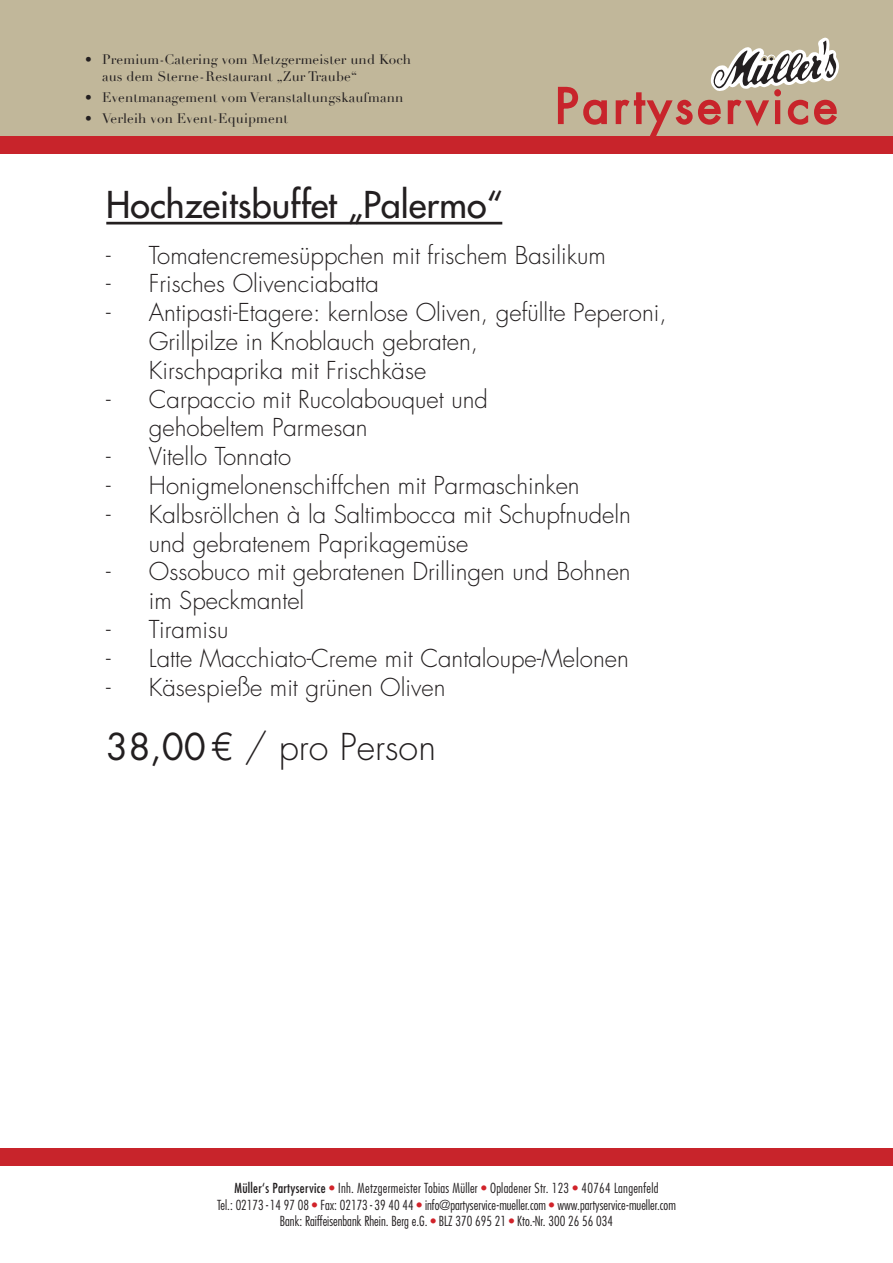
<style>
.page{position:relative;width:893px;height:1263px;background:#fff}
.page>*{position:absolute;margin:0;border:0;box-sizing:border-box;transform-origin:0 0}
.t1{font:36px "Futura";color:#231f20}
.t2{font:300 36px "Futura";color:#231f20}
.t3{font:300 24px/28.8px "Futura";color:#231f20}
.t4{font:300 condensed 13.5px/16.5px "Futura";color:#231f20;text-align:center}
.t5{font:13.5px/16.8px "Didot";letter-spacing:.01em;color:#231f20}
.s1{font-weight:400}
.s2{font-family:"Maurea Jci Lf ML";font-size:41.1px}
.s3{color:#d1232a}
</style>
<div class="page">
<div style="left:0;top:0;width:893px;height:136px;background:#c1b79a"></div>
<div style="left:0;top:136px;width:893px;height:17px;background:#c8242b"></div>
<svg style="left:557px;top:86px;width:50px;height:39px"></svg>
<svg style="left:615px;top:37px;width:228px;height:117px"></svg>
<div style="left:0;top:1148px;width:893px;height:17px;background:#c8242b"></div>
<hr style="left:106px;top:222px;width:396px;height:2px;background:#231f20">
<p class="t5" style="left:102px;top:51px;width:311px;text-indent:-17px">• Premium-Catering vom Metzgermeister und Koch aus dem Sterne-Restaurant „Zur Traube“</p>
<p class="t5" style="left:85px;top:89px;width:320px">• Eventmanagement vom Veranstaltungskaufmann</p>
<p class="t5" style="left:85px;top:110px;width:204px">• Verleih von Event-Equipment</p>
<h1 class="t1" style="left:106px;top:181px;width:397px">Hochzeitsbuffet „Palermo“</h1>
<p class="t3" style="left:106px;top:241px;width:501px">- Tomatencremesüppchen mit frischem Basilikum</p>
<p class="t3" style="left:106px;top:270px;width:274px">- Frisches Olivenciabatta</p>
<p class="t3" style="left:149px;top:299px;width:520px;text-indent:-43px">- Antipasti-Etagere: kernlose Oliven, gefüllte Peperoni,<br>Grillpilze in Knoblauch gebraten,<br>Kirschpaprika mit Frischkäse</p>
<p class="t3" style="left:149px;top:385px;width:341px;text-indent:-43px">- Carpaccio mit Rucolabouquet und gehobeltem Parmesan</p>
<p class="t3" style="left:106px;top:443px;width:186px">- Vitello Tonnato</p>
<p class="t3" style="left:106px;top:472px;width:475px">- Honigmelonenschiffchen mit Parmaschinken</p>
<p class="t3" style="left:149px;top:500px;width:484px;text-indent:-43px">- Kalbsröllchen à la Saltimbocca mit Schupfnudeln und gebratenem Paprikagemüse</p>
<p class="t3" style="left:149px;top:558px;width:483px;text-indent:-43px">- Ossobuco mit gebratenen Drillingen und Bohnen im Speckmantel</p>
<p class="t3" style="left:106px;top:616px;width:124px">- Tiramisu</p>
<p class="t3" style="left:106px;top:644px;width:524px">- Latte Macchiato-Creme mit Cantaloupe-Melonen</p>
<p class="t3" style="left:106px;top:673px;width:341px">- Käsespieße mit grünen Oliven</p>
<h1 class="t2" style="left:106px;top:725px;width:331px"><span class="s1">38,00</span><span class="s2">€</span> / pro Person</h1>
<p class="t4" style="left:217px;top:1180px;width:460px"><span class="s1">Müller‘s Partyservice</span> <span class="s3">•</span> Inh. Metzgermeister Tobias Müller <span class="s3">•</span> Opladener Str. 123 <span class="s3">•</span> 40764 Langenfeld<br>Tel.: 02173 - 14 97 08 <span class="s3">•</span> Fax: 02173 - 39 40 44 <span class="s3">•</span> info@partyservice-mueller.com <span class="s3">•</span> www.partyservice-mueller.com<br>Bank: Raiffeisenbank Rhein. Berg e.G. <span class="s3">•</span> BLZ 370 695 21 <span class="s3">•</span> Kto.-Nr. 300 26 56 034</p>
</div>
